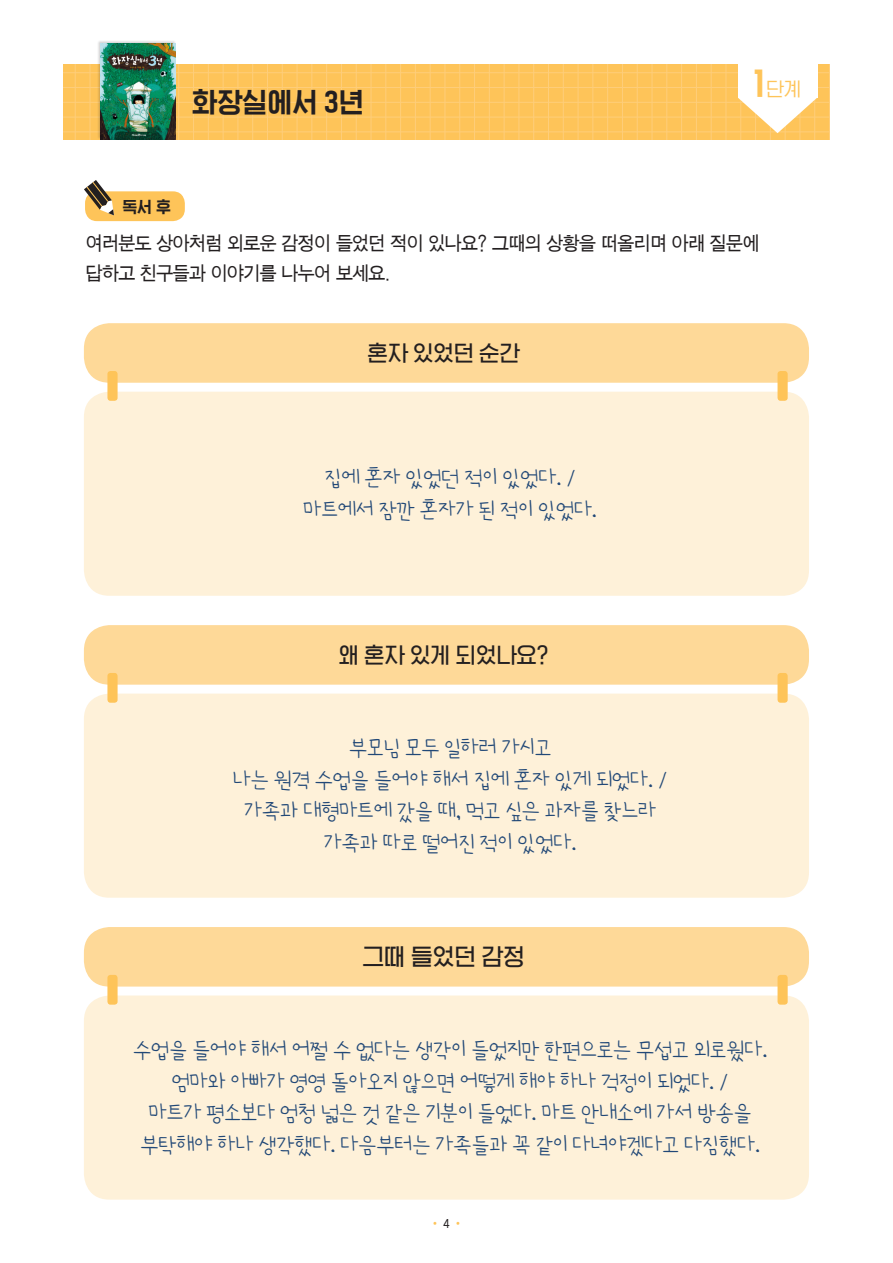
<style>
.page{position:relative;width:893px;height:1263px;background:#fff}
.page>*{position:absolute;margin:0;border:0;box-sizing:border-box;transform-origin:0 0}
.본문_파란상자{font:28.5px "HGG Gothicssi P80 g";color:#231f20}
.정답{font:24px/31.5px "Miraen Kkakdugi Note";letter-spacing:-.04em;color:#214877;text-align:center}
.문제-소{font:24px "HGG Gothicssi P60 g";color:#231f20}
.문제-소-2{font:22.5px "HGG Gothicssi P60 g";color:#231f20}
.t1{font:19.65px "HGG Gothicssi P40 g";color:#fec459}
.본문_파란상자-2{font:19.5px "SMJ Gothic 10 Pro";letter-spacing:-.1em;color:#231f20;scale:.93 1}
.t2{font:16.5px "HGG Gothicssi P80 g";color:#231f20}
.본문_파란상자-3{font:12px "SMJ Gothic 10 Pro";color:#fec459;scale:.93 1}
.s1{font-family:"HGG Gothicssi P80 g";font-size:36px}
.s2{color:#231f20}
</style>
<div class="page">
<div style="left:63px;top:65px;width:767px;height:75px;background:#fec459"></div>
<hr style="left:282px;top:65px;width:1px;height:75px;background:#fece7a">
<hr style="left:740px;top:65px;width:1px;height:75px;background:#fece7a">
<hr style="left:622px;top:65px;width:1px;height:75px;background:#fece7a">
<hr style="left:400px;top:65px;width:1px;height:75px;background:#fece7a">
<hr style="left:563px;top:65px;width:1px;height:75px;background:#fece7a">
<hr style="left:341px;top:65px;width:1px;height:75px;background:#fece7a">
<hr style="left:799px;top:65px;width:1px;height:75px;background:#fece7a">
<hr style="left:223px;top:65px;width:1px;height:75px;background:#fece7a">
<hr style="left:681px;top:65px;width:1px;height:75px;background:#fece7a">
<hr style="left:459px;top:65px;width:1px;height:75px;background:#fece7a">
<hr style="left:75px;top:65px;width:1px;height:75px;background:#fece7a">
<hr style="left:533px;top:65px;width:1px;height:75px;background:#fece7a">
<hr style="left:311px;top:65px;width:1px;height:75px;background:#fece7a">
<hr style="left:770px;top:65px;width:1px;height:75px;background:#fece7a">
<hr style="left:193px;top:65px;width:1px;height:75px;background:#fece7a">
<hr style="left:652px;top:65px;width:1px;height:75px;background:#fece7a">
<hr style="left:430px;top:65px;width:1px;height:75px;background:#fece7a">
<hr style="left:592px;top:65px;width:1px;height:75px;background:#fece7a">
<hr style="left:371px;top:65px;width:1px;height:75px;background:#fece7a">
<hr style="left:829px;top:65px;width:1px;height:75px;background:#fece7a">
<hr style="left:252px;top:65px;width:1px;height:75px;background:#fece7a">
<hr style="left:711px;top:65px;width:1px;height:75px;background:#fece7a">
<hr style="left:489px;top:65px;width:1px;height:75px;background:#fece7a">
<hr style="left:519px;top:65px;width:1px;height:75px;background:#fece7a">
<hr style="left:297px;top:65px;width:1px;height:75px;background:#fece7a">
<hr style="left:755px;top:65px;width:1px;height:75px;background:#fece7a">
<hr style="left:178px;top:65px;width:1px;height:75px;background:#fece7a">
<hr style="left:637px;top:65px;width:1px;height:75px;background:#fece7a">
<hr style="left:415px;top:65px;width:1px;height:75px;background:#fece7a">
<hr style="left:578px;top:65px;width:1px;height:75px;background:#fece7a">
<hr style="left:356px;top:65px;width:1px;height:75px;background:#fece7a">
<hr style="left:814px;top:65px;width:1px;height:75px;background:#fece7a">
<hr style="left:238px;top:65px;width:1px;height:75px;background:#fece7a">
<hr style="left:696px;top:65px;width:1px;height:75px;background:#fece7a">
<hr style="left:474px;top:65px;width:1px;height:75px;background:#fece7a">
<hr style="left:90px;top:65px;width:1px;height:75px;background:#fece7a">
<hr style="left:548px;top:65px;width:1px;height:75px;background:#fece7a">
<hr style="left:326px;top:65px;width:1px;height:75px;background:#fece7a">
<hr style="left:785px;top:65px;width:1px;height:75px;background:#fece7a">
<hr style="left:208px;top:65px;width:1px;height:75px;background:#fece7a">
<hr style="left:666px;top:65px;width:1px;height:75px;background:#fece7a">
<hr style="left:445px;top:65px;width:1px;height:75px;background:#fece7a">
<hr style="left:607px;top:65px;width:1px;height:75px;background:#fece7a">
<hr style="left:385px;top:65px;width:1px;height:75px;background:#fece7a">
<hr style="left:267px;top:65px;width:1px;height:75px;background:#fece7a">
<hr style="left:726px;top:65px;width:1px;height:75px;background:#fece7a">
<hr style="left:504px;top:65px;width:1px;height:75px;background:#fece7a">
<hr style="left:63px;top:117px;width:767px;height:1px;background:#fece7a">
<hr style="left:63px;top:87px;width:767px;height:1px;background:#fece7a">
<hr style="left:63px;top:131px;width:767px;height:1px;background:#fece7a">
<hr style="left:63px;top:72px;width:767px;height:1px;background:#fece7a">
<hr style="left:63px;top:102px;width:767px;height:1px;background:#fece7a">
<svg style="left:738px;top:98px;width:79px;height:35px"></svg>
<div style="left:738px;top:27px;width:79px;height:71px;background:#fff"></div>
<div style="left:85px;top:191px;width:100px;height:30px;background:#fec459;border-radius:12px"></div>
<svg style="left:84px;top:180px;width:30px;height:35px"></svg>
<div style="left:97px;top:40px;width:79px;height:100px;background:#231f20;opacity:.2"></div>
<img style="left:101px;top:44px;width:75px;height:96px">
<div style="left:84px;top:323px;width:725px;height:60px;background:#fed998;border-radius:26px"></div>
<div style="left:84px;top:392px;width:725px;height:204px;background:#fef1d9;border-radius:26px"></div>
<div style="left:107px;top:371px;width:11px;height:30px;background:#fec459;border-radius:3px"></div>
<div style="left:777px;top:371px;width:11px;height:30px;background:#fec459;border-radius:3px"></div>
<div style="left:84px;top:625px;width:725px;height:60px;background:#fed998;border-radius:26px"></div>
<div style="left:84px;top:694px;width:725px;height:204px;background:#fef1d9;border-radius:26px"></div>
<div style="left:107px;top:673px;width:11px;height:30px;background:#fec459;border-radius:3px"></div>
<div style="left:777px;top:673px;width:11px;height:30px;background:#fec459;border-radius:3px"></div>
<div style="left:84px;top:927px;width:725px;height:59px;background:#fed998;border-radius:26px"></div>
<div style="left:84px;top:995px;width:725px;height:204px;background:#fef1d9;border-radius:26px"></div>
<div style="left:107px;top:975px;width:11px;height:30px;background:#fec459;border-radius:3px"></div>
<div style="left:777px;top:975px;width:11px;height:30px;background:#fec459;border-radius:3px"></div>
<p class="본문_파란상자" style="left:192px;top:86px;width:173px">화장실에서 3년</p>
<p class="t2" style="left:122px;top:197px;width:50px">독서 후</p>
<p class="t1" style="left:754px;top:78px;width:49px"><span class="s1">1</span>단계</p>
<p class="본문_파란상자-2" style="left:85px;top:234px;width:727px">여러분도 상아처럼 외로운 감정이 들었던 적이 있나요? 그때의 상황을 떠올리며 아래 질문에</p>
<p class="본문_파란상자-2" style="left:85px;top:264px;width:331px">답하고 친구들과 이야기를 나누어 보세요.</p>
<p class="문제-소-2" style="left:367px;top:341px;width:154px">혼자 있었던 순간</p>
<p class="정답" style="left:324px;top:463px;width:254px">집에 혼자 있었던 적이 있었다. /</p>
<p class="정답" style="left:303px;top:494px;width:296px">마트에서 잠깐 혼자가 된 적이 있었다.</p>
<p class="문제-소-2" style="left:339px;top:642px;width:211px">왜 혼자 있게 되었나요?</p>
<p class="정답" style="left:349px;top:733px;width:205px">부모님 모두 일하러 가시고</p>
<p class="정답" style="left:233px;top:765px;width:437px">나는 원격 수업을 들어야 해서 집에 혼자 있게 되었다. /</p>
<p class="정답" style="left:244px;top:796px;width:414px">가족과 대형마트에 갔을 때, 먹고 싶은 과자를 찾느라</p>
<p class="정답" style="left:324px;top:828px;width:255px">가족과 따로 떨어진 적이 있었다.</p>
<p class="문제-소" style="left:362px;top:944px;width:164px">그때 들었던 감정</p>
<p class="정답" style="left:133px;top:1035px;width:637px">수업을 들어야 해서 어쩔 수 없다는 생각이 들었지만 한편으로는 무섭고 외로웠다. 엄마와 아빠가 영영 돌아오지 않으면 어떻게 해야 하나 걱정이 되었다. /</p>
<p class="정답" style="left:149px;top:1098px;width:605px">마트가 평소보다 엄청 넓은 것 같은 기분이 들었다. 마트 안내소에 가서 방송을</p>
<p class="정답" style="left:140px;top:1130px;width:622px">부탁해야 하나 생각했다. 다음부터는 가족들과 꼭 같이 다녀야겠다고 다짐했다.</p>
<p class="본문_파란상자-3" style="left:429px;top:1217px;width:38px">• <span class="s2">4</span> •</p>
</div>
